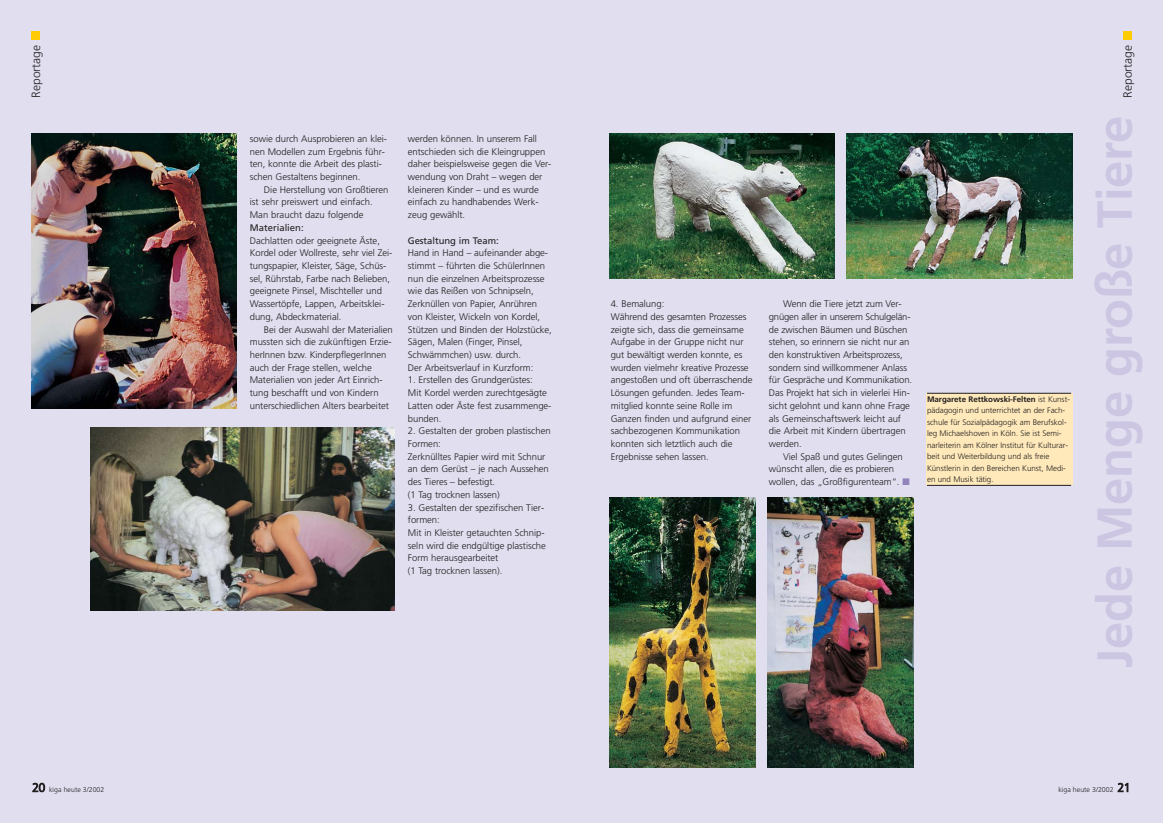
<style>
.page{position:relative;width:1163px;height:823px;background:#fff}
.page>*{position:absolute;margin:0;border:0;box-sizing:border-box;transform-origin:0 0}
.t1{font:700 49px "Frutiger";letter-spacing:-.005em;color:#ccc6e3}
.t2{font:300 12px "Frutiger";color:#231f20}
.t3{font:300 9.5px/12.7px "Frutiger";letter-spacing:-.005em;color:#231f20}
.t4{font:9.5px "Frutiger";letter-spacing:-.005em;color:#231f20}
.t5{font:300 8px/11.5px "Frutiger";letter-spacing:-.005em;color:#231f20}
.t6{font:300 7px "Frutiger";color:#231f20}
.s1{font-size:12px}
.s2{color:#9283bd}
.s3{font-weight:700}
</style>
<div class="page">
<div style="left:0;top:0;width:1162px;height:822px;background:#e0deef"></div>
<div style="left:31px;top:31px;width:9px;height:9px;background:#ffcb04"></div>
<div style="left:1122px;top:31px;width:9px;height:9px;background:#ffcb04"></div>
<img style="left:91px;top:427px;width:304px;height:183px">
<img style="left:31px;top:133px;width:206px;height:275px">
<img style="left:609px;top:497px;width:146px;height:270px">
<img style="left:767px;top:497px;width:146px;height:270px">
<img style="left:609px;top:133px;width:225px;height:145px">
<img style="left:846px;top:133px;width:225px;height:145px">
<div style="left:925px;top:393px;width:146px;height:92px;background:#ffe9ba"></div>
<hr style="left:926px;top:393px;width:144px;height:1px;background:#231f20">
<hr style="left:926px;top:485px;width:144px;height:1px;background:#231f20">
<p class="t2" style="left:31px;top:97px;width:54px;rotate:-90deg">Reportage</p>
<p class="t6" style="left:32px;top:786px;width:74px"><span class="s1">20</span> kiga heute 3/2002</p>
<p class="t3" style="left:250px;top:133px;width:139px">sowie durch Ausprobieren an klei&shy;nen Modellen zum Ergebnis führ&shy;ten, konnte die Arbeit des plasti&shy;schen Gestaltens beginnen.</p>
<p class="t3" style="left:250px;top:184px;width:140px;text-indent:14px">Die Herstellung von Großtieren ist sehr preiswert und einfach.<br>Man braucht dazu folgende</p>
<p class="t4" style="left:250px;top:224px;width:55px">Materialien:</p>
<p class="t3" style="left:250px;top:234px;width:144px">Dachlatten oder geeignete Äste, Kordel oder Wollreste, sehr viel Zei&shy;tungspapier, Kleister, Säge, Schüs&shy;sel, Rührstab, Farbe nach Belieben, geeignete Pinsel, Mischteller und Wassertöpfe, Lappen, Arbeitsklei&shy;dung, Abdeckmaterial.</p>
<p class="t3" style="left:250px;top:323px;width:144px;text-indent:14px">Bei der Auswahl der Materialien mussten sich die zukünftigen Erzie&shy;herInnen bzw. KinderpflegerInnen auch der Frage stellen, welche Materialien von jeder Art Einrich&shy;tung beschafft und von Kindern unterschiedlichen Alters bearbeitet</p>
<p class="t3" style="left:408px;top:133px;width:145px">werden können. In unserem Fall entschieden sich die Kleingruppen daher beispielsweise gegen die Ver&shy;wendung von Draht – wegen der kleineren Kinder – und es wurde einfach zu handhabendes Werk&shy;zeug gewählt.</p>
<p class="t4" style="left:408px;top:236px;width:92px">Gestaltung im Team:</p>
<p class="t3" style="left:408px;top:247px;width:145px">Hand in Hand – aufeinander abge&shy;stimmt – führten die SchülerInnen nun die einzelnen Arbeitsprozesse wie das Reißen von Schnipseln,<br>Zerknüllen von Papier, Anrühren von Kleister, Wickeln von Kordel,<br>Stützen und Binden der Holzstücke,<br>Sägen, Malen (Finger, Pinsel,<br>Schwämmchen) usw. durch.<br>Der Arbeitsverlauf in Kurzform:</p>
<p class="t3" style="left:408px;top:374px;width:145px">1. Erstellen des Grundgerüstes:<br>Mit Kordel werden zurechtgesägte<br>Latten oder Äste fest zusammenge&shy;bunden.</p>
<p class="t3" style="left:408px;top:425px;width:144px">2. Gestalten der groben plastischen<br>Formen:<br>Zerknülltes Papier wird mit Schnur an dem Gerüst – je nach Aussehen des Tieres – befestigt.<br>(1 Tag trocknen lassen)</p>
<p class="t3" style="left:408px;top:501px;width:139px">3. Gestalten der spezifischen Tier&shy;formen:<br>Mit in Kleister getauchten Schnip&shy;seln wird die endgültige plastische<br>Form herausgearbeitet<br>(1 Tag trocknen lassen).</p>
<p class="t3" style="left:610px;top:298px;width:143px">4. Bemalung:<br>Während des gesamten Prozesses zeigte sich, dass die gemeinsame<br>Aufgabe in der Gruppe nicht nur gut bewältigt werden konnte, es wurden vielmehr kreative Prozesse angestoßen und oft überraschende<br>Lösungen gefunden. Jedes Team&shy;mitglied konnte seine Rolle im<br>Ganzen finden und aufgrund einer sachbezogenen Kommunikation konnten sich letztlich auch die<br>Ergebnisse sehen lassen.</p>
<p class="t3" style="left:768px;top:298px;width:145px;text-indent:14px">Wenn die Tiere jetzt zum Ver&shy;gnügen aller in unserem Schulgelän&shy;de zwischen Bäumen und Büschen stehen, so erinnern sie nicht nur an den konstruktiven Arbeitsprozess, sondern sind willkommener Anlass für Gespräche und Kommunikation.<br>Das Projekt hat sich in vielerlei Hin&shy;sicht gelohnt und kann ohne Frage als Gemeinschaftswerk leicht auf die Arbeit mit Kindern übertragen werden.</p>
<p class="t3" style="left:768px;top:450px;width:142px;text-indent:14px">Viel Spaß und gutes Gelingen wünscht allen, die es probieren wollen, das „Großfigurenteam“. <span class="s2">■</span></p>
<p class="t5" style="left:926px;top:394px;width:144px"><span class="s3">Margarete Rettkowski-Felten</span> ist Kunst&shy;pädagogin und unterrichtet an der Fach&shy;schule für Sozialpädagogik am Berufskol&shy;leg Michaelshoven in Köln. Sie ist Semi&shy;narleiterin am Kölner Institut für Kulturar&shy;beit und Weiterbildung und als freie Künstlerin in den Bereichen Kunst, Medi&shy;en und Musik tätig.</p>
<p class="t2" style="left:1122px;top:97px;width:54px;rotate:-90deg">Reportage</p>
<h1 class="t1" style="left:1094px;top:667px;width:553px;rotate:-90deg">Jede Menge große Tiere</h1>
<p class="t6" style="left:1058px;top:786px;width:74px">kiga heute 3/2002 <span class="s1">21</span></p>
</div>
